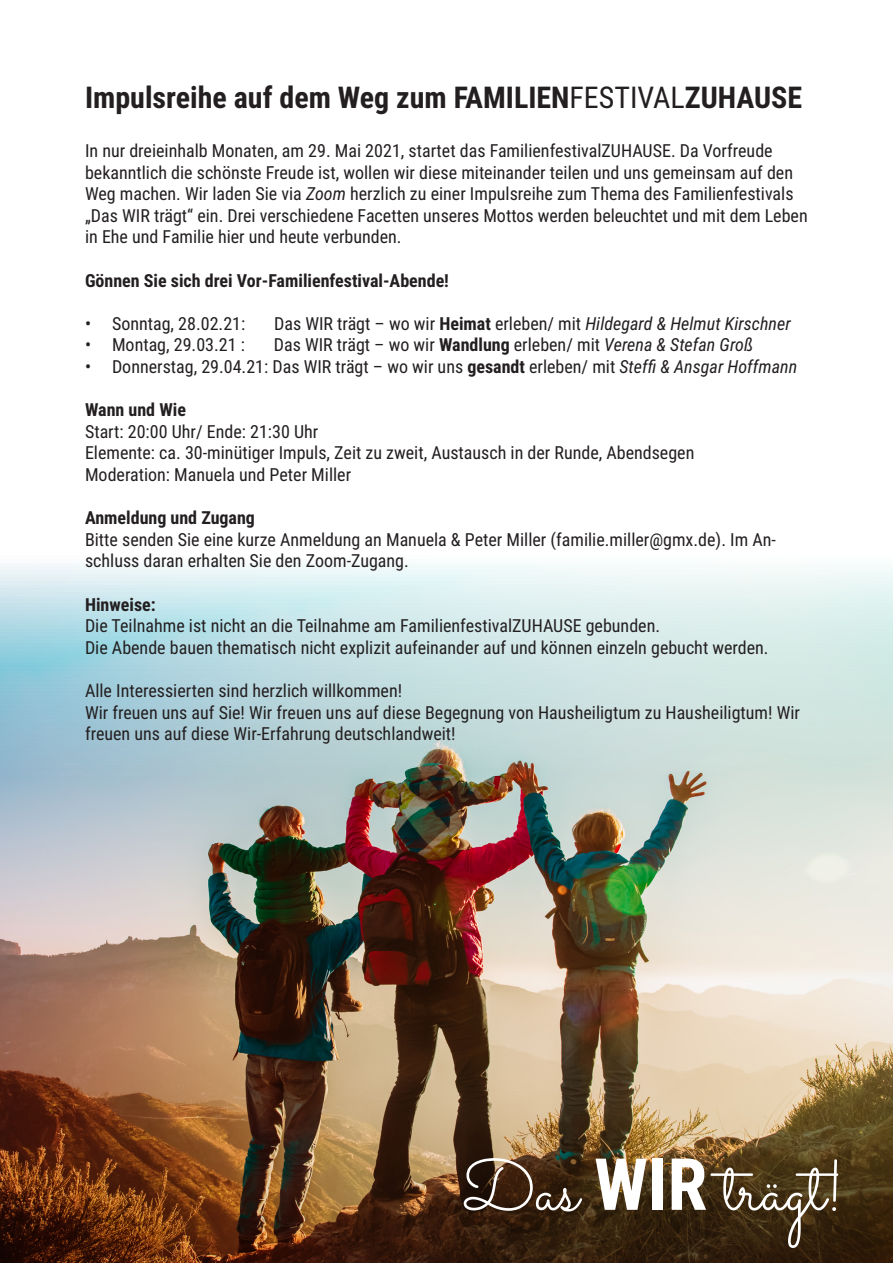
<style>
.page{position:relative;width:893px;height:1263px;background:#fff}
.page>*{position:absolute;margin:0;border:0;box-sizing:border-box;transform-origin:0 0}
.t1{font:72px "Sacramento";color:#fff}
.t2{font:700 30px "Roboto Condensed";color:#231f20}
.t3{font:18px/21.6px "Roboto Condensed";color:#231f20}
.t4{font:700 18px "Roboto Condensed";color:#231f20}
.s1{font-weight:400}
.s2{font-style:italic}
.s3{font-weight:700}
.s4{font-family:"Roboto Condensed";font-weight:700}
</style>
<div class="page">
<img style="left:0;top:563px;width:893px;height:700px">
<p class="t2" style="left:85px;top:76px;width:719px">Impulsreihe auf dem Weg zum FAMILIEN<span class="s1">FESTIVAL</span>ZUHAUSE</p>
<p class="t3" style="left:85px;top:139px;width:724px">In nur dreieinhalb Monaten, am 29. Mai 2021, startet das FamilienfestivalZUHAUSE. Da Vorfreude bekanntlich die schönste Freude ist, wollen wir diese miteinander teilen und uns gemeinsam auf den Weg machen. Wir laden Sie via <span class="s2">Zoom</span> herzlich zu einer Impulsreihe zum Thema des Familienfestivals „Das WIR trägt“ ein. Drei verschiedene Facetten unseres Mottos werden beleuchtet und mit dem Leben in Ehe und Familie hier und heute verbunden.</p>
<p class="t4" style="left:85px;top:268px;width:365px">Gönnen Sie sich drei Vor-Familienfestival-Abende!</p>
<p class="t3" style="left:85px;top:312px;width:162px">• Sonntag, 28.02.21:</p>
<p class="t3" style="left:274px;top:312px;width:518px">Das WIR trägt – wo wir <span class="s3">Heimat</span> erleben/ mit <span class="s2">Hildegard &amp; Helmut Kirschner</span></p>
<p class="t3" style="left:85px;top:334px;width:161px">• Montag, 29.03.21 :</p>
<p class="t3" style="left:274px;top:334px;width:481px">Das WIR trägt – wo wir <span class="s3">Wandlung</span> erleben/ mit <span class="s2">Verena &amp; Stefan Groß</span></p>
<p class="t3" style="left:85px;top:355px;width:714px">• Donnerstag, 29.04.21: Das WIR trägt – wo wir uns <span class="s3">gesandt</span> erleben/ mit <span class="s2">Steffi &amp; Ansgar Hoffmann</span></p>
<p class="t4" style="left:85px;top:397px;width:102px">Wann und Wie</p>
<p class="t3" style="left:85px;top:420px;width:235px">Start: 20:00 Uhr/ Ende: 21:30 Uhr</p>
<p class="t3" style="left:85px;top:442px;width:611px">Elemente: ca. 30-minütiger Impuls, Zeit zu zweit, Austausch in der Runde, Abendsegen</p>
<p class="t3" style="left:85px;top:463px;width:268px">Moderation: Manuela und Peter Miller</p>
<p class="t4" style="left:85px;top:505px;width:171px">Anmeldung und Zugang</p>
<p class="t3" style="left:85px;top:528px;width:692px">Bitte senden Sie eine kurze Anmeldung an Manuela &amp; Peter Miller (familie.miller@gmx.de). Im An&shy;schluss daran erhalten Sie den Zoom-Zugang.</p>
<p class="t4" style="left:85px;top:592px;width:72px">Hinweise:</p>
<p class="t3" style="left:85px;top:614px;width:577px">Die Teilnahme ist nicht an die Teilnahme am FamilienfestivalZUHAUSE gebunden.</p>
<p class="t3" style="left:85px;top:636px;width:685px">Die Abende bauen thematisch nicht explizit aufeinander auf und können einzeln gebucht werden.</p>
<p class="t3" style="left:85px;top:679px;width:319px">Alle Interessierten sind herzlich willkommen!</p>
<p class="t3" style="left:85px;top:701px;width:716px">Wir freuen uns auf Sie! Wir freuen uns auf diese Begegnung von Hausheiligtum zu Hausheiligtum! Wir freuen uns auf diese Wir-Erfahrung deutschlandweit!</p>
<p class="t1" style="left:462px;top:1143px;width:384px">Das <span class="s4">WIR</span> trägt!</p>
</div>
